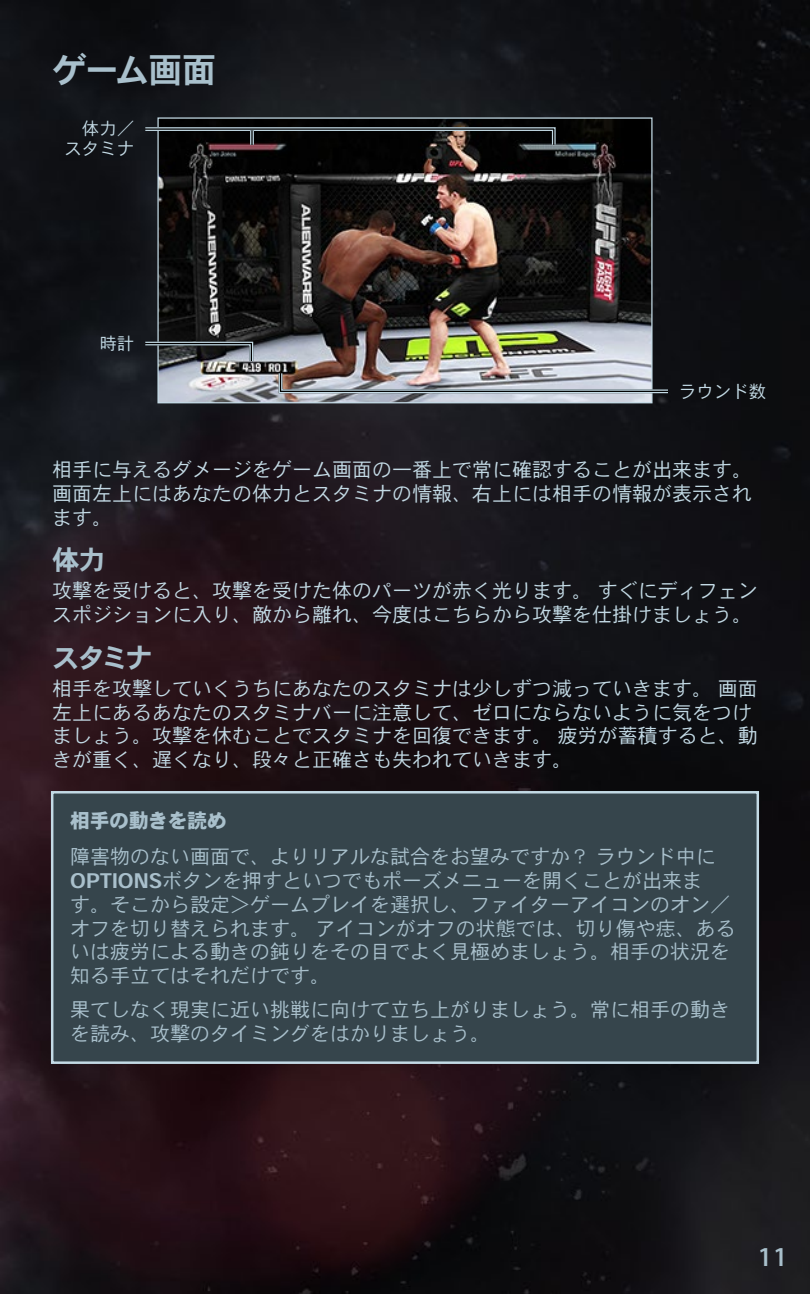
<style>
.page{position:relative;width:810px;height:1294px;background:#fff}
.page>*{position:absolute;margin:0;border:0;box-sizing:border-box;transform-origin:0 0}
.t1{font:35px "Heisei Kaku Go Std W7";letter-spacing:-.06em;color:#a9c0cc}
.t2{font:27.5px "Heisei Kaku Go Std W7";letter-spacing:-.09em;color:#a9c0cc}
.t3{font:27.5px "Heisei Kaku Go Std W5";color:#a9c0cc}
.t4{font:20px/23.8px "Heisei Kaku Go Std W3";color:#c3dae5}
.t5{font:20px/23.8px "Heisei Kaku Go Std W3";color:#a9c0cc}
.t6{font:20px "Heisei Kaku Go Std W9";letter-spacing:-.025em;color:#a9c0cc}
.t7{font:17.5px/20px "Heisei Kaku Go Std W3";color:#c3dae5;text-align:right}
.s1{font-family:"Heisei Kaku Go Std W7"}
</style>
<div class="page">
<img style="left:0;top:0;width:810px;height:1294px">
<div style="left:50px;top:790px;width:710px;height:275px;background:#36454c"></div>
<img style="left:159px;top:119px;width:492px;height:282px">
<div style="left:157px;top:117px;width:496px;height:286px;border:1px solid #c3dae5"></div>
<svg style="left:142px;top:340px;width:113px;height:25px;background:#4f5357"></svg>
<img style="left:277px;top:370px;width:395px;height:25px">
<svg style="left:142px;top:125px;width:416px;height:23px;background:#262526"></svg>
<h1 class="t1" style="left:52px;top:49px;width:166px">ゲーム画面</h1>
<p class="t7" style="left:64px;top:119px;width:71px">体力／スタミナ</p>
<p class="t7" style="left:99px;top:333px;width:36px">時計</p>
<p class="t7" style="left:679px;top:382px;width:89px">ラウンド数</p>
<p class="t4" style="left:52px;top:458px;width:702px;text-align:justify">相手に与えるダメージをゲーム画面の一番上で常に確認することが出来ます。画面左上にはあなたの体力とスタミナの情報、右上には相手の情報が表示されます。</p>
<h2 class="t2" style="left:52px;top:543px;width:55px">体力</h2>
<p class="t4" style="left:52px;top:579px;width:707px">攻撃を受けると、攻撃を受けた体のパーツが赤く光ります。 すぐにディフェンスポジションに入り、敵から離れ、今度はこちらから攻撃を仕掛けましょう。</p>
<h2 class="t2" style="left:52px;top:641px;width:102px">スタミナ</h2>
<p class="t4" style="left:52px;top:676px;width:707px">相手を攻撃していくうちにあなたのスタミナは少しずつ減っていきます。 画面左上にあるあなたのスタミナバーに注意して、ゼロにならないように気をつけましょう。攻撃を休むことでスタミナを回復できます。 疲労が蓄積すると、動きが重く、遅くなり、段々と正確さも失われていきます。</p>
<p class="t6" style="left:70px;top:808px;width:158px">相手の動きを読め</p>
<p class="t5" style="left:70px;top:845px;width:667px">障害物のない画面で、よりリアルな試合をお望みですか？ ラウンド中に<span class="s1">OPTIONS</span>ボタンを押すといつでもポーズメニューを開くことが出来ま<br>す。そこから設定＞ゲームプレイを選択し、ファイターアイコンのオン／オフを切り替えられます。 アイコンがオフの状態では、切り傷や痣、あるいは疲労による動きの鈍りをその目でよく見極めましょう。相手の状況を知る手立てはそれだけです。</p>
<p class="t5" style="left:70px;top:998px;width:661px">果てしなく現実に近い挑戦に向けて立ち上がりましょう。常に相手の動きを読み、攻撃のタイミングをはかりましょう。</p>
<h2 class="t3" style="left:758px;top:1239px;width:32px">11</h2>
</div>
